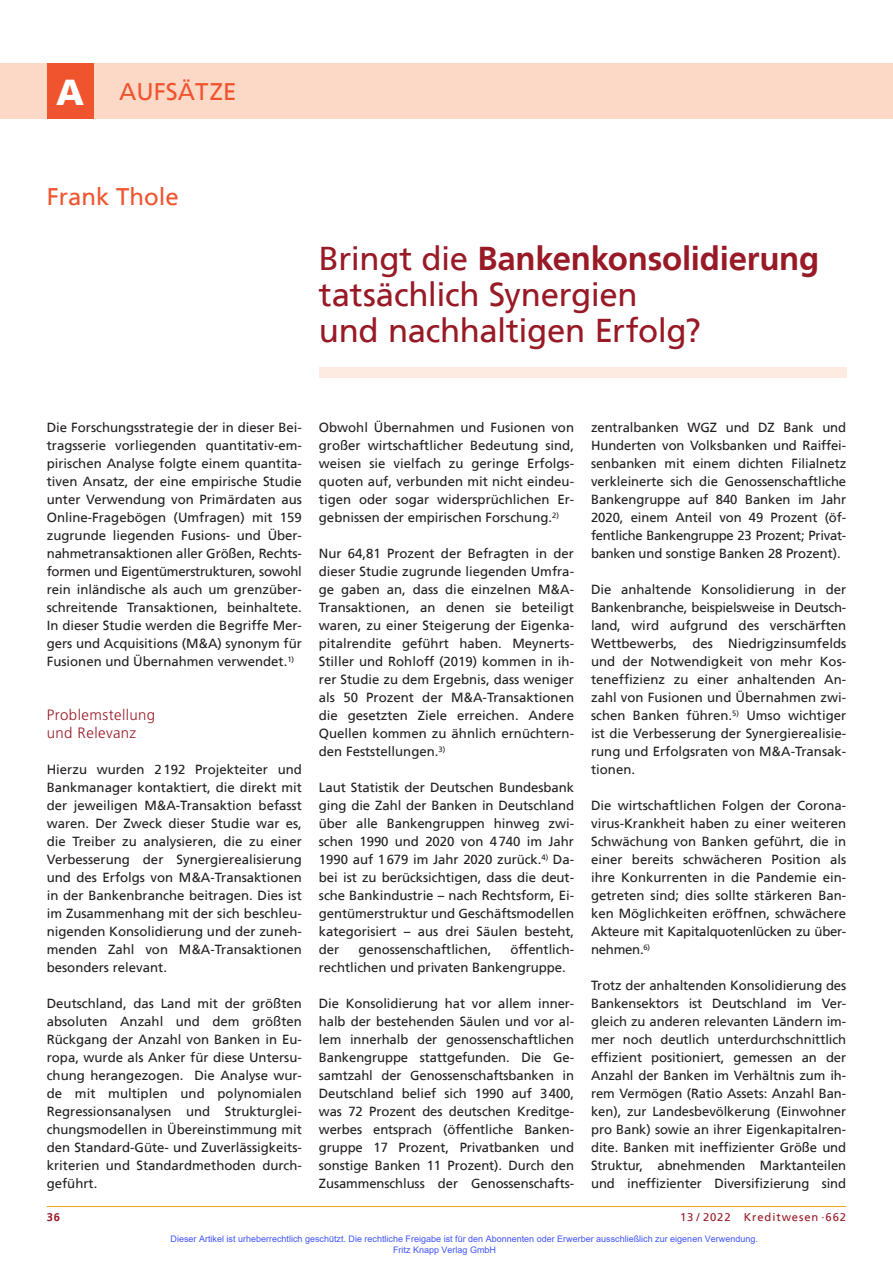
<style>
.page{position:relative;width:893px;height:1263px;background:#fff}
.page>*{position:absolute;margin:0;border:0;box-sizing:border-box;transform-origin:0 0}
.t1{font:33px/36px "Frutiger";letter-spacing:-.01em;color:#981a26}
.t2{font:24px "Frutiger";color:#f0542e}
.t3{font:300 15px/18px "Frutiger";letter-spacing:.025em;color:#981a26}
.t4{font:13.2px/18px "Frutiger";letter-spacing:-.005em;color:#231f20;text-align:justify}
.t5{font:11.25px "Frutiger";letter-spacing:.08em;color:#981a26}
.t6{font:700 11.25px "Frutiger";color:#981a26}
.t7{font:9px/10.8px "Arial";color:#4054ff}
.s1{font-weight:900;font-size:36px;color:#fff}
.s2{font-weight:700}
</style>
<div class="page">
<div style="left:319px;top:368px;width:527px;height:10px;background:#fdebe1"></div>
<hr style="left:47px;top:1206px;width:799px;height:1px;background:#f1a31e">
<div style="left:0;top:64px;width:893px;height:55px;background:#fcd9c7"></div>
<div style="left:47px;top:64px;width:47px;height:55px;background:#f0542e"></div>
<h2 class="t2" style="left:56px;top:81px;width:182px"><span class="s1">A</span> AUFSÄTZE</h2>
<h2 class="t2" style="left:47px;top:186px;width:134px">Frank Thole</h2>
<h1 class="t1" style="left:319px;top:242px;width:502px">Bringt die <span class="s2">Bankenkonsolidierung </span>tatsächlich Synergien<br>und nachhaltigen Erfolg?</h1>
<p class="t4" style="left:47px;top:419px;width:257px">Die Forschungsstrategie der in dieser Bei&shy;tragsserie vorliegenden quantitativ-em&shy;pirischen Analyse folgte einem quantita&shy;tiven Ansatz, der eine empirische Studie unter Verwendung von Primärdaten aus Online-Fragebögen (Umfragen) mit 159 zugrunde liegenden Fusions- und Über&shy;nahmetransaktionen aller Größen, Rechts&shy;formen und Eigentümerstrukturen, sowohl rein inländische als auch um grenzüber&shy;schreitende Transaktionen, beinhaltete.<br>In dieser Studie werden die Begriffe Mer&shy;gers und Acquisitions (M&amp;A) synonym für Fusionen und Übernahmen verwendet.<sup>1)</sup></p>
<p class="t3" style="left:47px;top:706px;width:110px">Problemstellung und Relevanz</p>
<p class="t4" style="left:47px;top:761px;width:257px">Hierzu wurden 2192 Projekteiter und Bankmanager kontaktiert, die direkt mit der jeweiligen M&amp;A-Transaktion befasst waren. Der Zweck dieser Studie war es, die Treiber zu analysieren, die zu einer Verbesserung der Synergierealisierung und des Erfolgs von M&amp;A-Transaktionen in der Bankenbranche beitragen. Dies ist im Zusammenhang mit der sich beschleu&shy;nigenden Konsolidierung und der zuneh&shy;menden Zahl von M&amp;A-Transaktionen besonders relevant.</p>
<p class="t4" style="left:47px;top:995px;width:257px">Deutschland, das Land mit der größten absoluten Anzahl und dem größten Rückgang der Anzahl von Banken in Eu&shy;ropa, wurde als Anker für diese Untersu&shy;chung herangezogen. Die Analyse wur&shy;de mit multiplen und polynomialen Regressionsanalysen und Strukturglei&shy;chungsmodellen in Übereinstimmung mit den Standard-Güte- und Zuverlässigkeits&shy;kriterien und Standardmethoden durch&shy;geführt.</p>
<p class="t4" style="left:319px;top:419px;width:257px">Obwohl Übernahmen und Fusionen von großer wirtschaftlicher Bedeutung sind, weisen sie vielfach zu geringe Erfolgs&shy;quoten auf, verbunden mit nicht eindeu&shy;tigen oder sogar widersprüchlichen Er&shy;gebnissen der empirischen Forschung.<sup>2)</sup></p>
<p class="t4" style="left:319px;top:545px;width:257px">Nur 64,81 Prozent der Befragten in der dieser Studie zugrunde liegenden Umfra&shy;ge gaben an, dass die einzelnen M&amp;A-Transaktionen, an denen sie beteiligt waren, zu einer Steigerung der Eigenka&shy;pitalrendite geführt haben. Meynerts-Stiller und Rohloff (2019) kommen in ih&shy;rer Studie zu dem Ergebnis, dass weniger als 50 Prozent der M&amp;A-Transaktionen die gesetzten Ziele erreichen. Andere Quellen kommen zu ähnlich ernüchtern&shy;den Feststellungen.<sup>3)</sup></p>
<p class="t4" style="left:319px;top:779px;width:257px">Laut Statistik der Deutschen Bundesbank ging die Zahl der Banken in Deutschland über alle Bankengruppen hinweg zwi&shy;schen 1990 und 2020 von 4740 im Jahr 1990 auf 1679 im Jahr 2020 zurück.<sup>4)</sup> Da&shy;bei ist zu berücksichtigen, dass die deut&shy;sche Bankindustrie – nach Rechtsform, Ei&shy;gentümerstruktur und Geschäftsmodellen kategorisiert – aus drei Säulen besteht, der</p>
<p class="t4" style="left:319px;top:941px;width:257px;text-indent:191px">öffentlich&shy;rechtlichen und privaten Bankengruppe.</p>
<p class="t4" style="left:319px;top:995px;width:257px">Die Konsolidierung hat vor allem inner&shy;halb der bestehenden Säulen und vor al&shy;lem innerhalb der genossenschaftlichen Bankengruppe stattgefunden. Die Ge&shy;samtzahl der Genossenschaftsbanken in Deutschland belief sich 1990 auf 3400, was 72 Prozent des deutschen Kreditge&shy;werbes entsprach (öffentliche Banken&shy;gruppe 17 Prozent, Privatbanken und sonstige Banken 11 Prozent). Durch den Zusammenschluss der Genossenschafts-</p>
<p class="t4" style="left:358px;top:941px;width:134px">genossenschaftlichen,</p>
<p class="t4" style="left:591px;top:419px;width:257px">zentralbanken WGZ und DZ Bank und Hunderten von Volksbanken und Raiffei&shy;senbanken mit einem dichten Filialnetz verkleinerte sich die Genossenschaftliche Bankengruppe auf 840 Banken im Jahr 2020, einem Anteil von 49 Prozent (öf&shy;fentliche Bankengruppe 23 Prozent; Privat&shy;banken und sonstige Banken 28 Prozent).</p>
<p class="t4" style="left:591px;top:581px;width:257px">Die anhaltende Konsolidierung in der Bankenbranche, beispielsweise in Deutsch&shy;land, wird aufgrund des verschärften Wettbewerbs, des Niedrigzinsumfelds und der Notwendigkeit von mehr Kos&shy;teneffizienz zu einer anhaltenden An&shy;zahl von Fusionen und Übernahmen zwi&shy;schen Banken führen.<sup>5)</sup> Umso wichtiger ist die Verbesserung der Synergierealisie&shy;rung und Erfolgsraten von M&amp;A-Transak&shy;tionen.</p>
<p class="t4" style="left:591px;top:797px;width:257px">Die wirtschaftlichen Folgen der Corona&shy;virus-Krankheit haben zu einer weiteren Schwächung von Banken geführt, die in einer bereits schwächeren Position als ihre Konkurrenten in die Pandemie ein&shy;getreten sind; dies sollte stärkeren Ban&shy;ken Möglichkeiten eröffnen, schwächere Akteure mit Kapitalquotenlücken zu über&shy;nehmen.<sup>6)</sup></p>
<p class="t4" style="left:591px;top:977px;width:257px">Trotz der anhaltenden Konsolidierung des Bankensektors ist Deutschland im Ver&shy;gleich zu anderen relevanten Ländern im&shy;mer noch deutlich unterdurchschnittlich effizient positioniert, gemessen an der Anzahl der Banken im Verhältnis zum ih&shy;rem Vermögen (Ratio Assets: Anzahl Ban&shy;ken), zur Landesbevölkerung (Einwohner pro Bank) sowie an ihrer Eigenkapitalren&shy;dite. Banken mit ineffizienter Größe und Struktur, abnehmenden Marktanteilen und ineffizienter Diversifizierung sind</p>
<p class="t6" style="left:47px;top:1211px;width:15px">36</p>
<p class="t5" style="left:680px;top:1211px;width:168px">13 / 2022 Kreditwesen ·662</p>
<p class="t7" style="left:393px;top:1233px;width:366px;text-indent:-223px">Dieser Artikel ist urheberrechtlich geschützt. Die rechtliche Freigabe ist für den Abonnenten oder Erwerber ausschließlich zur eigenen Verwendung.<br>Fritz Knapp Verlag GmbH</p>
</div>
